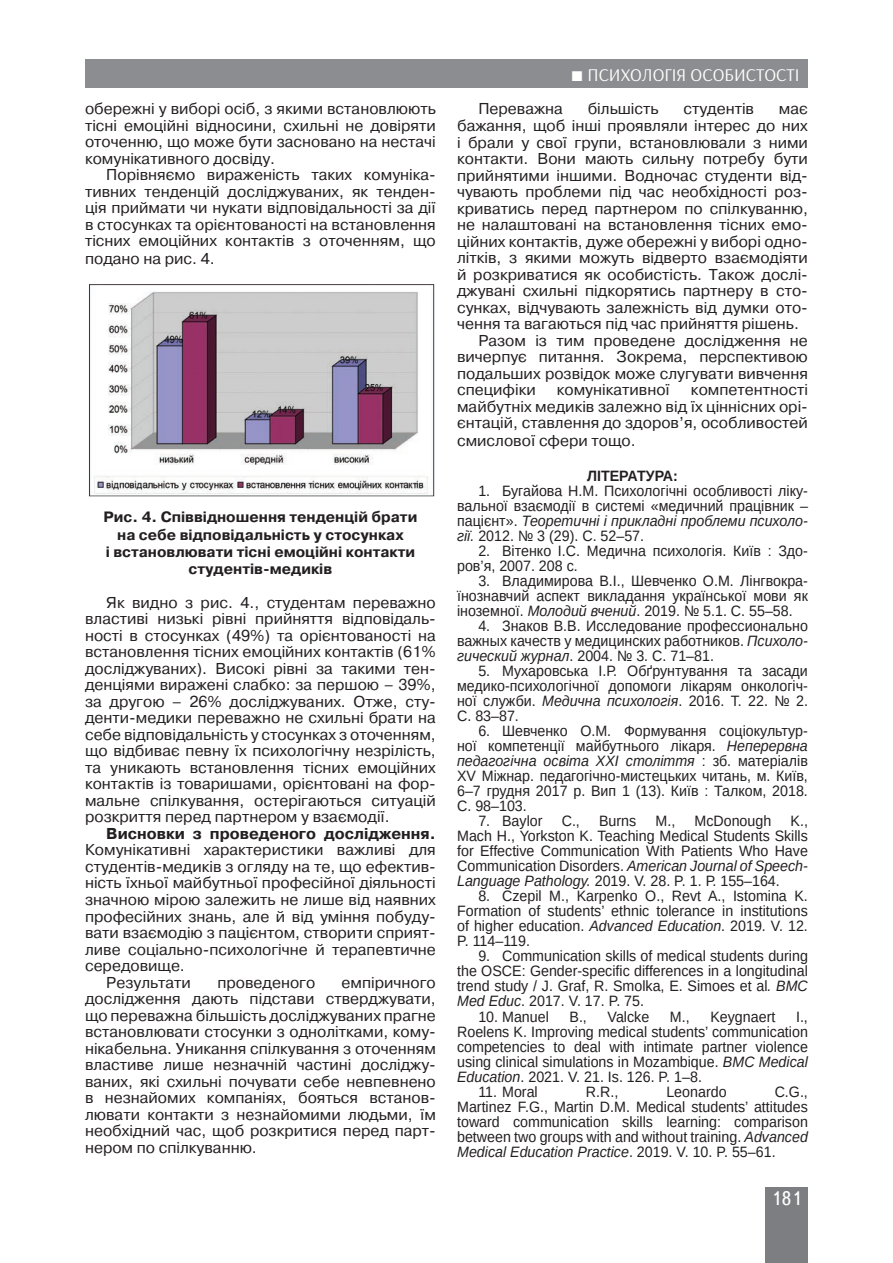
<style>
.page{position:relative;width:893px;height:1263px;background:#fff}
.page>*{position:absolute;margin:0;border:0;box-sizing:border-box;transform-origin:0 0}
.t1{font:19.5px "Ukrainian Text";color:#fff}
.t2{font:18px "Arsenal";color:#fff}
.Текст_основной_G{font:15.75px/16.5px "Pragmatica C";color:#231f20;text-align:justify}
.Литература{font:15px/15px "Arimo";color:#231f20;text-align:justify;scale:.95 1}
.Рисунок_подпись{font:700 15px/17.2px "Pragmatica C";color:#231f20;text-align:center}
.Литература_шапка{font:700 15px "Arimo";color:#231f20;scale:.95 1}
.s1{font-weight:700}
.s2{font-style:italic}
</style>
<div class="page">
<div style="left:765px;top:1187px;width:43px;height:76px;background:#7c7e81"></div>
<div style="left:85px;top:60px;width:723px;height:28px;background:#8b8d90"></div>
<img style="left:89px;top:284px;width:346px;height:213px">
<p class="Текст_основной_G" style="left:85px;top:101px;width:352px">обережні у виборі осіб, з якими встановлюють тісні емоційні відносини, схильні не довіряти оточенню, що може бути засновано на нестачі комунікативного досвіду.</p>
<p class="Текст_основной_G" style="left:85px;top:167px;width:352px;text-indent:21px">Порівняємо вираженість таких комуніка&shy;тивних тенденцій досліджуваних, як тенден&shy;ція приймати чи нукати відповідальності за дії в стосунках та орієнтованості на встановлення тісних емоційних контактів з оточенням, що подано на рис. 4.</p>
<p class="Рисунок_подпись" style="left:104px;top:509px;width:315px">Рис. 4. Співвідношення тенденцій брати на себе відповідальність у стосунках<br>і встановлювати тісні емоційні контакти студентів-медиків</p>
<p class="Текст_основной_G" style="left:85px;top:594px;width:352px;text-indent:21px">Як видно з рис. 4., студентам переважно властиві низькі рівні прийняття відповідаль&shy;ності в стосунках (49%) та орієнтованості на встановлення тісних емоційних контактів (61% досліджуваних). Високі рівні за такими тен&shy;денціями виражені слабко: за першою – 39%, за другою – 26% досліджуваних. Отже, сту&shy;денти-медики переважно не схильні брати на себе відповідальність у стосунках з оточенням, що відбиває певну їх психологічну незрілість, та уникають встановлення тісних емоційних контактів із товаришами, орієнтовані на фор&shy;мальне спілкування, остерігаються ситуацій розкриття перед партнером у взаємодії.</p>
<p class="Текст_основной_G" style="left:85px;top:825px;width:352px;text-indent:21px"><span class="s1">Висновки з проведеного дослідження.<br></span>Комунікативні характеристики важливі для студентів-медиків з огляду на те, що ефектив&shy;ність їхньої майбутньої професійної діяльності значною мірою залежить не лише від наявних професійних знань, але й від уміння побуду&shy;вати взаємодію з пацієнтом, створити сприят&shy;ливе соціально-психологічне й терапевтичне середовище.</p>
<p class="Текст_основной_G" style="left:106px;top:974px;width:86px">Результати</p>
<p class="Текст_основной_G" style="left:217px;top:974px;width:99px">проведеного</p>
<p class="Текст_основной_G" style="left:85px;top:974px;width:352px;text-indent:257px">емпіричного дослідження дають підстави стверджувати, що переважна більшість досліджуваних прагне встановлювати стосунки з однолітками, кому&shy;нікабельна. Уникання спілкування з оточенням властиве лише незначній частині досліджу&shy;ваних, які схильні почувати себе невпевнено в незнайомих компаніях, бояться встанов&shy;лювати контакти з незнайомими людьми, їм необхідний час, щоб розкритися перед парт&shy;нером по спілкуванню.</p>
<p class="t2" style="left:568px;top:64px;width:232px">ТЕОРІЯ ТА ІСТОРІЯ СОЦІОЛОГІЇ</p>
<p class="t2" style="left:587px;top:64px;width:213px">ПСИХОЛОГІЯ ОСОБИСТОСТІ</p>
<p class="Текст_основной_G" style="left:478px;top:101px;width:86px">Переважна</p>
<p class="Текст_основной_G" style="left:588px;top:101px;width:72px">більшість</p>
<p class="Текст_основной_G" style="left:683px;top:101px;width:72px">студентів</p>
<p class="Текст_основной_G" style="left:457px;top:101px;width:352px;text-indent:322px">має бажання, щоб інші проявляли інтерес до них і брали у свої групи, встановлювали з ними контакти. Вони мають сильну потребу бути прийнятими іншими. Водночас студенти від&shy;чувають проблеми під час необхідності роз&shy;криватись перед партнером по спілкуванню, не налаштовані на встановлення тісних емо&shy;ційних контактів, дуже обережні у виборі одно&shy;літків, з якими можуть відверто взаємодіяти й розкриватися як особистість. Також дослі&shy;джувані схильні підкорятись партнеру в сто&shy;сунках, відчувають залежність від думки ото&shy;чення та вагаються під час прийняття рішень.</p>
<p class="Текст_основной_G" style="left:457px;top:332px;width:352px;text-indent:21px">Разом із тим проведене дослідження не вичерпує питання. Зокрема, перспективою подальших розвідок може слугувати вивчення специфіки</p>
<p class="Текст_основной_G" style="left:457px;top:382px;width:352px;text-indent:234px">компетентності майбутніх медиків залежно від їх ціннісних орі&shy;єнтацій, ставлення до здоров’я, особливостей смислової сфери тощо.</p>
<p class="Литература_шапка" style="left:587px;top:465px;width:97px">ЛІТЕРАТУРА:</p>
<p class="Литература" style="left:457px;top:483px;width:371px;text-indent:21px">1. Бугайова Н.М. Психологічні особливості ліку&shy;вальної взаємодії в системі «медичний працівник – пацієнт». <span class="s2">Теоретичні і прикладні проблеми психоло&shy;гії.</span> 2012. № 3 (29). С. 52–57.</p>
<p class="Литература" style="left:457px;top:543px;width:371px;text-indent:21px">2. Вітенко І.С. Медична психологія. Київ : Здо&shy;ров’я, 2007. 208 с.</p>
<p class="Литература" style="left:457px;top:573px;width:371px;text-indent:21px">3. Владимирова В.І., Шевченко О.М. Лінгвокра&shy;їнознавчий аспект викладання української мови як іноземної. <span class="s2">Молодий вчений</span>. 2019. № 5.1. С. 55–58.</p>
<p class="Литература" style="left:457px;top:618px;width:371px;text-indent:21px">4. Знаков В.В. Исследование профессионально важных качеств у медицинских работников. <span class="s2">Психоло&shy;гический журнал</span>. 2004. № 3. С. 71–81.</p>
<p class="Литература" style="left:457px;top:663px;width:371px;text-indent:21px">5. Мухаровська І.Р. Обґрунтування та засади медико-психологічної допомоги лікарям онкологіч&shy;ної служби. <span class="s2">Медична психологія</span>. 2016. Т. 22. № 2.<br>С. 83–87.</p>
<p class="Литература" style="left:457px;top:723px;width:371px;text-indent:21px">6. Шевченко О.М. Формування соціокультур&shy;ної компетенції майбутнього лікаря. <span class="s2">Неперервна педагогічна освіта ХХІ століття</span> : зб. матеріалів ХV Міжнар. педагогічно-мистецьких читань, м. Київ, 6–7 грудня 2017 р. Вип 1 (13). Київ : Талком, 2018.<br>С. 98–103.</p>
<p class="Литература" style="left:478px;top:814px;width:69px">7. Baylor</p>
<p class="Литература" style="left:562px;top:814px;width:21px">C.,</p>
<p class="Литература" style="left:599px;top:814px;width:41px">Burns</p>
<p class="Литература" style="left:655px;top:814px;width:22px">M.,</p>
<p class="Литература" style="left:694px;top:814px;width:82px">McDonough</p>
<p class="Текст_основной_G" style="left:557px;top:382px;width:115px">комунікативної</p>
<p class="Литература" style="left:457px;top:814px;width:371px;text-indent:333px">K., Mach H., Yorkston K. Teaching Medical Students Skills for Effective Communication With Patients Who Have Communication Disorders. <span class="s2">American Journal of Speech-Language Pathology.</span> 2019. V. 28. P. 1. Р. 155–164.</p>
<p class="Литература" style="left:457px;top:889px;width:371px;text-indent:21px">8. Czepil M., Karpenko O., Revt A., Istomina K.<br>Formation of students’ ethnic tolerance in institutions of higher education. <span class="s2">Advanced Education</span>. 2019. V. 12.<br>P. 114–119.</p>
<p class="Литература" style="left:457px;top:949px;width:371px;text-indent:21px">9. Communication skills of medical students during the OSCE: Gender-specific differences in a longitudinal trend study / J. Graf, R. Smolka, E. Simoes et al<span class="s2">. BMC Med Educ</span>. 2017. V. 17. P. 75.</p>
<p class="Литература" style="left:478px;top:1009px;width:76px">10. Manuel</p>
<p class="Литература" style="left:569px;top:1009px;width:20px">B.,</p>
<p class="Литература" style="left:608px;top:1009px;width:45px">Valcke</p>
<p class="Литература" style="left:670px;top:1009px;width:22px">M.,</p>
<p class="Литература" style="left:710px;top:1009px;width:70px">Keygnaert</p>
<p class="Литература" style="left:457px;top:1009px;width:371px;text-indent:339px">I., Roelens K. Improving medical students’ communication competencies to deal with intimate partner violence using clinical simulations in Mozambique. <span class="s2">BMC Medical Education</span>. 2021. V. 21. Is. 126. P. 1–8.</p>
<p class="Литература" style="left:478px;top:1084px;width:64px">11. Moral</p>
<p class="Литература" style="left:586px;top:1084px;width:36px">R.R.,</p>
<p class="Литература" style="left:666px;top:1084px;width:65px">Leonardo</p>
<p class="Литература" style="left:457px;top:1084px;width:371px;text-indent:318px">C.G., Martinez F.G., Martin D.M. Medical students’ attitudes toward communication skills learning: comparison between two groups with and without training. <span class="s2">Advanced Medical Education Practice</span>. 2019. V. 10. P. 55–61.</p>
<p class="t1" style="left:771px;top:1188px;width:32px">181</p>
</div>
